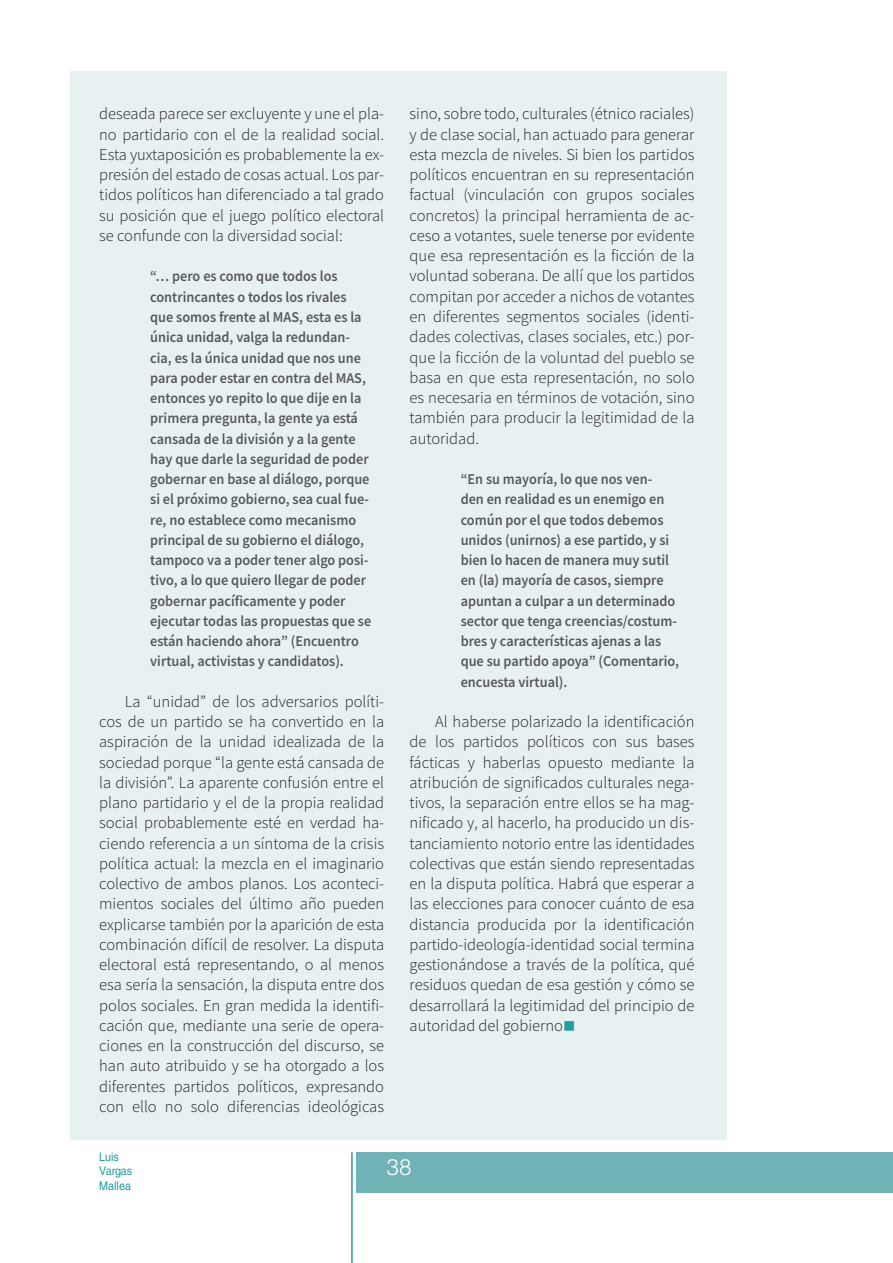
<style>
.page{position:relative;width:893px;height:1263px;background:#fff}
.page>*{position:absolute;margin:0;border:0;box-sizing:border-box;transform-origin:0 0}
.t1{font:300 22.5px "Helvetica LT Std";color:#fff}
.TXXXX_1{font:300 16.5px/20.2px "Source Sans Pro";color:#231f20;text-align:justify}
.CITAAAAAAAA{font:600 15px/20.2px "Source Sans Pro";color:#57585a;scale:.95 1}
.t2{font:12px/14.4px "Helvetica LT Std";color:#259b9e;scale:.9 1}
.s1{color:#259b9e}
</style>
<div class="page">
<div style="left:356px;top:1152px;width:537px;height:41px;background:#70b2b5"></div>
<hr style="left:351px;top:1152px;width:2px;height:111px;background:#259b9e">
<div style="left:70px;top:71px;width:657px;height:1069px;background:#e8f1f1"></div>
<p class="TXXXX_1" style="left:99px;top:104px;width:286px">deseada parece ser excluyente y une el pla&shy;no partidario con el de la realidad social.<br>Esta yuxtaposición es probablemente la ex&shy;presión del estado de cosas actual. Los par&shy;tidos políticos han diferenciado a tal grado su posición que el juego político electoral se confunde con la diversidad social:</p>
<p class="CITAAAAAAAA" style="left:150px;top:266px;width:234px">“… pero es como que todos los contrincantes o todos los rivales que somos frente al MAS, esta es la única unidad, valga la redundan&shy;cia, es la única unidad que nos une para poder estar en contra del MAS, entonces yo repito lo que dije en la primera pregunta, la gente ya está cansada de la división y a la gente hay que darle la seguridad de poder gobernar en base al diálogo, porque si el próximo gobierno, sea cual fue&shy;re, no establece como mecanismo principal de su gobierno el diálogo, tampoco va a poder tener algo posi&shy;tivo, a lo que quiero llegar de poder gobernar pacíficamente y poder ejecutar todas las propuestas que se están haciendo ahora” (Encuentro virtual, activistas y candidatos).</p>
<p class="TXXXX_1" style="left:99px;top:691px;width:286px;text-indent:26px">La “unidad” de los adversarios políti&shy;cos de un partido se ha convertido en la aspiración de la unidad idealizada de la sociedad porque “la gente está cansada de la división”. La aparente confusión entre el plano partidario y el de la propia realidad social probablemente esté en verdad ha&shy;ciendo referencia a un síntoma de la crisis política actual: la mezcla en el imaginario colectivo de ambos planos. Los aconteci&shy;mientos sociales del último año pueden explicarse también por la aparición de esta combinación difícil de resolver. La disputa electoral está representando, o al menos esa sería la sensación, la disputa entre dos polos sociales. En gran medida la identifi&shy;cación que, mediante una serie de opera&shy;ciones en la construcción del discurso, se han auto atribuido y se ha otorgado a los diferentes partidos políticos, expresando con ello no solo diferencias ideológicas</p>
<p class="TXXXX_1" style="left:410px;top:104px;width:286px">sino, sobre todo, culturales (étnico raciales) y de clase social, han actuado para generar esta mezcla de niveles. Si bien los partidos políticos encuentran en su representación factual (vinculación con grupos sociales concretos) la principal herramienta de ac&shy;ceso a votantes, suele tenerse por evidente que esa representación es la ficción de la voluntad soberana. De allí que los partidos compitan por acceder a nichos de votantes en diferentes segmentos sociales (identi&shy;dades colectivas, clases sociales, etc.) por&shy;que la ficción de la voluntad del pueblo se basa en que esta representación, no solo es necesaria en términos de votación, sino también para producir la legitimidad de la autoridad.</p>
<p class="CITAAAAAAAA" style="left:461px;top:469px;width:231px">“En su mayoría, lo que nos ven&shy;den en realidad es un enemigo en común por el que todos debemos unidos (unirnos) a ese partido, y si bien lo hacen de manera muy sutil en (la) mayoría de casos, siempre apuntan a culpar a un determinado sector que tenga creencias/costum&shy;bres y características ajenas a las que su partido apoya” (Comentario, encuesta virtual).</p>
<p class="TXXXX_1" style="left:410px;top:711px;width:286px;text-indent:26px">Al haberse polarizado la identificación de los partidos políticos con sus bases fácticas y haberlas opuesto mediante la atribución de significados culturales nega&shy;tivos, la separación entre ellos se ha mag&shy;nificado y, al hacerlo, ha producido un dis&shy;tanciamiento notorio entre las identidades colectivas que están siendo representadas en la disputa política. Habrá que esperar a las elecciones para conocer cuánto de esa distancia producida por la identificación partido-ideología-identidad social termina gestionándose a través de la política, qué residuos quedan de esa gestión y cómo se desarrollará la legitimidad del principio de autoridad del gobierno<span class="s1">■</span></p>
<p class="t2" style="left:99px;top:1149px;width:38px">Luis<br>Vargas<br>Mallea</p>
<h1 class="t1" style="left:386px;top:1153px;width:27px">38</h1>
</div>
